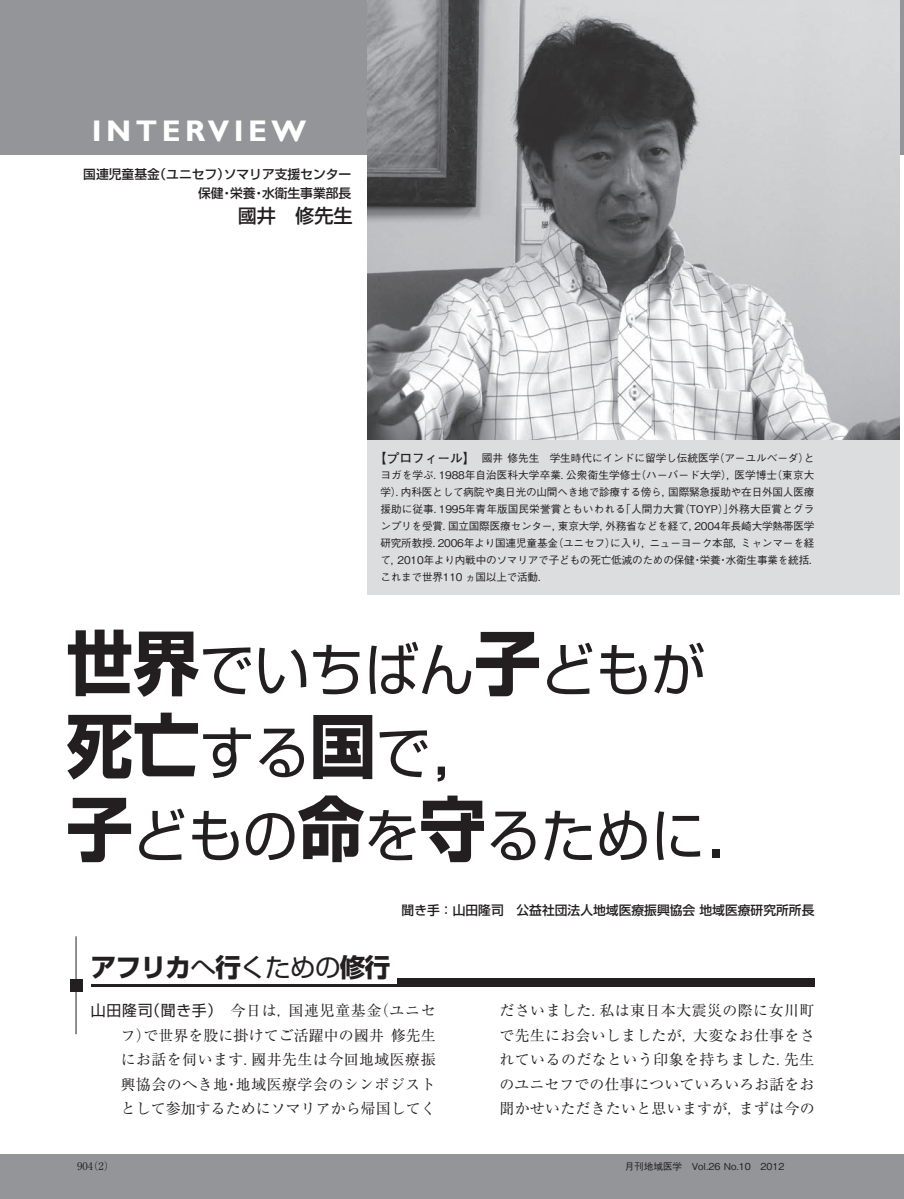
<style>
.page{position:relative;width:904px;height:1199px;background:#fff}
.page>*{position:absolute;margin:0;border:0;box-sizing:border-box;transform-origin:0 0}
.t1{font:700 70.2px "Shin Go Pro";color:#231f20;scale:.95 1}
.t2{font:57.75px "Shin Go Pro";color:#231f20;scale:.95 1}
.t3{font:700 29.7px "Gill Sans";letter-spacing:.15em;color:#fff}
.t4{font:700 25.5px "Shin Go Pro";letter-spacing:-.025em;color:#231f20}
.t5{font:500 19.2px "Shin Go Pro";color:#231f20}
.t6{font:14.85px/24.5px "Ryumin Pro";letter-spacing:.015em;color:#231f20;text-align:justify}
.t7{font:500 12.75px/19.2px "Shin Go Pro";color:#231f20;text-align:right}
.t8{font:500 10.65px/17px "Gothic BBB Pro";letter-spacing:-.02em;color:#231f20}
.t9{font:10.65px "Ryumin Pr 5";color:#231f20}
.t10{font:500 9.6px "Gothic BBB Pro";color:#231f20}
.s1{font-family:"Futo Go B101 Pro";font-weight:700;font-size:12.75px}
.s2{font-weight:700;font-size:70.2px}
.s3{font-weight:400;font-size:57.75px}
.s4{font-weight:400}
.s5{font-size:70.2px}
.s6{font-family:"Shin Go Pro"}
</style>
<div class="page">
<div style="left:0;top:1154px;width:899px;height:45px;background:#939598"></div>
<div style="left:0;top:0;width:899px;height:155px;background:#939598"></div>
<hr style="left:899px;top:1154px;width:4px;height:45px;background:#939598">
<svg style="left:899px;top:7px;width:4px;height:148px"></svg>
<div style="left:367px;top:429px;width:532px;height:166px;background:#dcdddf"></div>
<div style="left:70px;top:978px;width:12px;height:13px;background:#231f20"></div>
<hr style="left:76px;top:936px;width:1px;height:98px;background:#231f20">
<hr style="left:91px;top:984px;width:723px;height:2px;background:#231f20">
<div style="left:397px;top:977px;width:417px;height:9px;background:#231f20"></div>
<img style="left:367px;top:0;width:532px;height:440px">
<svg style="left:898px;top:0;width:6px;height:7px"></svg>
<h3 class="t3" style="left:92px;top:114px;width:216px">INTERVIEW</h3>
<p class="t7" style="left:83px;top:163px;width:269px">国連児童基金（ユニセフ）ソマリア支援センター保健・栄養・水衛生事業部長</p>
<h3 class="t5" style="left:238px;top:199px;width:116px">國井　修先生</h3>
<p class="t8" style="left:380px;top:448px;width:441px;text-indent:-6px"><span class="s1">【プロフィール】</span>國井 修先生　学生時代にインドに留学し伝統医学（アーユルベーダ）とヨガを学ぶ．1988年自治医科大学卒業．公衆衛生学修士（ハーバード大学），医学博士（東京大学）．内科医として病院や奥日光の山間へき地で診療する傍ら，国際緊急援助や在日外国人医療援助に従事．1995年青年版国民栄誉賞ともいわれる「人間力大賞（TOYP）」外務大臣賞とグランプリを受賞．国立国際医療センター，東京大学，外務省などを経て，2004年長崎大学熱帯医学研究所教授．2006年より国連児童基金（ユニセフ）に入り，ニューヨーク本部，ミャンマーを経て，2010年より内戦中のソマリアで子どもの死亡低減のための保健・栄養・水衛生事業を統括．これまで世界110 ヵ国以上で活動．</p>
<h2 class="t2" style="left:66px;top:622px;width:674px"><span class="s2">世界</span>でいちばん<span class="s2">子</span>どもが</h2>
<h1 class="t1" style="left:66px;top:690px;width:455px">死亡<span class="s3">する</span>国<span class="s3">で</span><span class="s4">，</span></h1>
<h2 class="t2" style="left:66px;top:788px;width:744px"><span class="s2">子</span>どもの<span class="s2">命</span>を<span class="s2">守</span>るために<span class="s5">．</span></h2>
<p class="t7" style="left:401px;top:898px;width:414px">聞き手：山田隆司　公益社団法人地域医療振興協会 地域医療研究所所長</p>
<h3 class="t4" style="left:91px;top:947px;width:301px">アフリカ<span class="s4">へ</span>行<span class="s4">くための</span>修行</h3>
<h3 class="t6" style="left:121px;top:997px;width:316px;text-indent:-30px"><span class="s6">山田隆司（聞き手）　</span>今日は，国連児童基金（ユニセフ）で世界を股に掛けてご活躍中の國井 修先生にお話を伺います．國井先生は今回地域医療振興協会のへき地・地域医療学会のシンポジストとして参加するためにソマリアから帰国してく</h3>
<h3 class="t6" style="left:499px;top:997px;width:316px">ださいました．私は東日本大震災の際に女川町で先生にお会いしましたが，大変なお仕事をされているのだなという印象を持ちました．先生のユニセフでの仕事についていろいろお話をお聞かせいただきたいと思いますが，まずは今の</h3>
<p class="t9" style="left:77px;top:1157px;width:39px">904（2）</p>
<p class="t10" style="left:624px;top:1158px;width:161px">月刊地域医学　Vol.26 No.10　2012</p>
</div>
